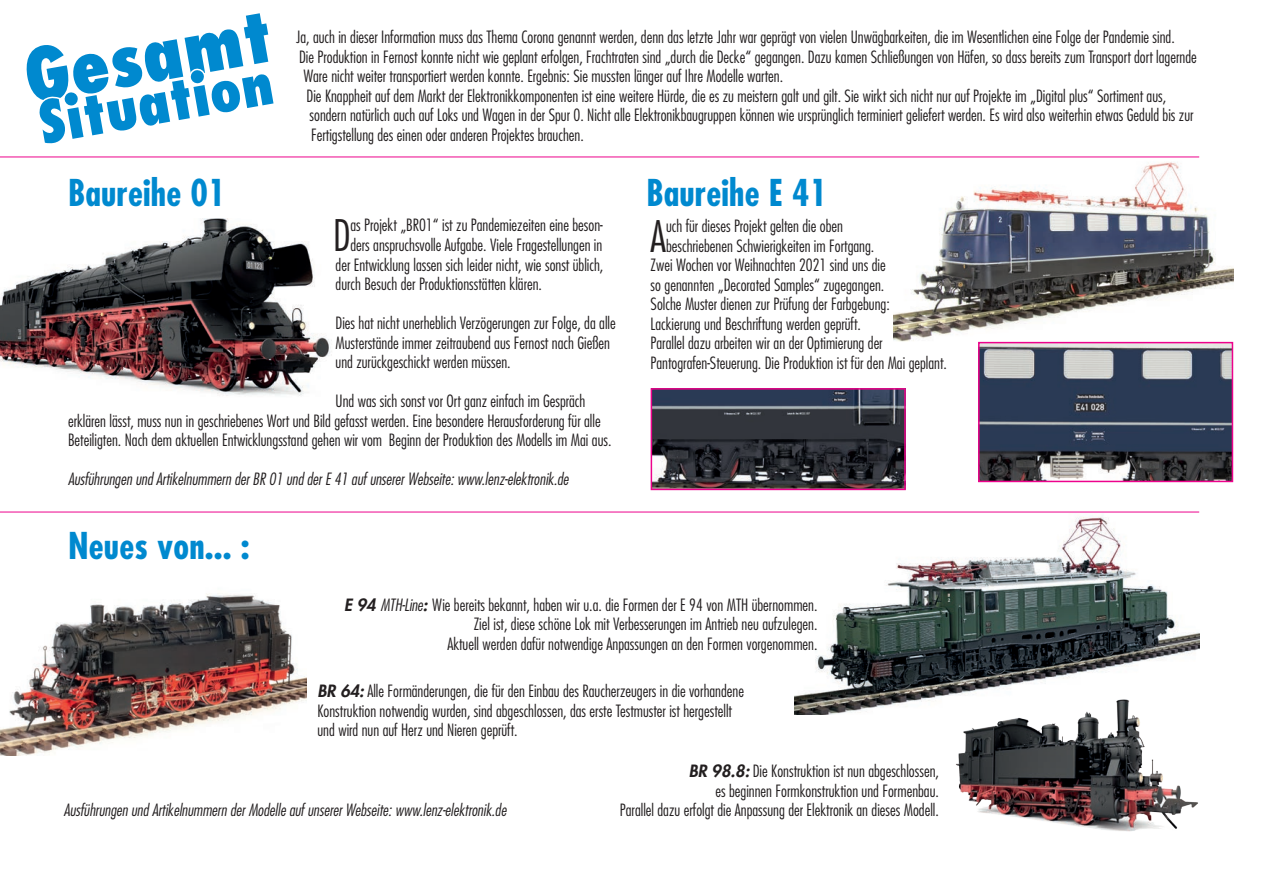
<style>
.page{position:relative;width:1263px;height:893px;background:#fff}
.page>*{position:absolute;margin:0;border:0;box-sizing:border-box;transform-origin:0 0}
.t1{font:800 condensed 72px "Futura";color:#0089cf}
.t2{font:800 condensed 57px "Futura";color:#0089cf}
.t3{font:300 condensed 42.3px "Futura";color:#231f20}
.t4{font:700 condensed 36px "Futura";letter-spacing:.005em;color:#0089cf}
.t5{font:300 condensed 16.5px/19.5px "Futura";color:#231f20}
.t6{font:italic 300 condensed 16.5px "Futura";color:#231f20}
.s1{font-weight:800;font-style:italic;font-stretch:normal}
.s2{font-style:italic}
</style>
<div class="page">
<img style="left:0;top:218px;width:332px;height:178px">
<img style="left:794px;top:515px;width:405px;height:199px">
<img style="left:0;top:593px;width:306px;height:163px">
<img style="left:893px;top:156px;width:340px;height:186px">
<hr style="left:0;top:157px;width:1199px;height:1px;background:#ed028c">
<hr style="left:0;top:512px;width:1199px;height:1px;background:#ed028c">
<img style="left:654px;top:391px;width:249px;height:96px">
<div style="left:651px;top:388px;width:255px;height:102px;border:2px solid #ed028c"></div>
<img style="left:981px;top:345px;width:249px;height:134px">
<div style="left:978px;top:342px;width:255px;height:140px;border:2px solid #ed028c"></div>
<img style="left:952px;top:699px;width:247px;height:133px">
<h1 class="t1" style="left:17px;top:33px;width:251px;rotate:-10deg">Gesamt</h1>
<h2 class="t2" style="left:33px;top:88px;width:239px;rotate:-10deg">Situation</h2>
<h3 class="t4" style="left:68px;top:171px;width:159px">Baureihe 01</h3>
<p class="t5" style="left:296px;top:27px;width:880px">Ja, auch in dieser Information muss das Thema Corona genannt werden, denn das letzte Jahr war geprägt von vielen Unwägbarkeiten, die im Wesentlichen eine Folge der Pandemie sind.</p>
<p class="t5" style="left:299px;top:47px;width:899px">Die Produktion in Fernost konnte nicht wie geplant erfolgen, Frachtraten sind „durch die Decke“ gegangen. Dazu kamen Schließungen von Häfen, so dass bereits zum Transport dort lagernde</p>
<p class="t5" style="left:304px;top:66px;width:481px">Ware nicht weiter transportiert werden konnte. Ergebnis: Sie mussten länger auf Ihre Modelle warten.</p>
<p class="t5" style="left:307px;top:86px;width:861px">Die Knappheit auf dem Markt der Elektronikkomponenten ist eine weitere Hürde, die es zu meistern galt und gilt. Sie wirkt sich nicht nur auf Projekte im „Digital plus“ Sortiment aus,</p>
<p class="t5" style="left:310px;top:105px;width:885px">sondern natürlich auch auf Loks und Wagen in der Spur 0. Nicht alle Elektronikbaugruppen können wie ursprünglich terminiert geliefert werden. Es wird also weiterhin etwas Geduld bis zur</p>
<p class="t5" style="left:311px;top:125px;width:274px">Fertigstellung des einen oder anderen Projektes brauchen.</p>
<h3 class="t4" style="left:646px;top:171px;width:183px">Baureihe E 41</h3>
<h3 class="t3" style="left:333px;top:210px;width:19px">D</h3>
<p class="t5" style="left:350px;top:216px;width:254px">as Projekt „BR01“ ist zu Pandemiezeiten eine beson-</p>
<p class="t5" style="left:350px;top:235px;width:253px">ders anspruchsvolle Aufgabe. Viele Fragestellungen in</p>
<p class="t5" style="left:336px;top:255px;width:269px">der Entwicklung lassen sich leider nicht, wie sonst üblich,</p>
<p class="t5" style="left:336px;top:274px;width:208px">durch Besuch der Produktionsstätten klären.</p>
<p class="t5" style="left:336px;top:313px;width:282px">Dies hat nicht unerheblich Verzögerungen zur Folge, da alle<br>Musterstände immer zeitraubend aus Fernost nach Gießen und zurückgeschickt werden müssen.</p>
<p class="t5" style="left:68px;top:391px;width:545px;text-indent:268px">Und was sich sonst vor Ort ganz einfach im Gespräch erklären lässt, muss nun in geschriebenes Wort und Bild gefasst werden. Eine besondere Herausforderung für alle<br>Beteiligten. Nach dem aktuellen Entwicklungsstand gehen wir vom Beginn der Produktion des Modells im Mai aus.</p>
<p class="t6" style="left:68px;top:469px;width:502px">Ausführungen und Artikelnummern der BR 01 und der E 41 auf unserer Webseite: www.lenz-elektronik.de</p>
<h3 class="t4" style="left:68px;top:523px;width:183px">Neues von... :</h3>
<h3 class="t3" style="left:651px;top:211px;width:17px">A</h3>
<p class="t5" style="left:666px;top:216px;width:178px">uch für dieses Projekt gelten die oben</p>
<p class="t5" style="left:666px;top:236px;width:210px">beschriebenen Schwierigkeiten im Fortgang.</p>
<p class="t5" style="left:651px;top:255px;width:237px">Zwei Wochen vor Weihnachten 2021 sind uns die</p>
<p class="t5" style="left:651px;top:275px;width:235px">so genannten „Decorated Samples“ zugegangen.</p>
<p class="t5" style="left:651px;top:294px;width:241px">Solche Muster dienen zur Prüfung der Farbgebung:</p>
<p class="t5" style="left:651px;top:314px;width:212px">Lackierung und Beschriftung werden geprüft.</p>
<p class="t5" style="left:651px;top:333px;width:234px">Parallel dazu arbeiten wir an der Optimierung der</p>
<p class="t5" style="left:651px;top:353px;width:298px">Pantografen-Steuerung. Die Produktion ist für den Mai geplant.</p>
<p class="t5" style="left:344px;top:595px;width:475px;text-align:right"><span class="s1">E 94</span> <span class="s2">MTH-Line</span><span class="s1">:</span> Wie bereits bekannt, haben wir u.a. die Formen der E 94 von MTH übernommen.<br>Ziel ist, diese schöne Lok mit Verbesserungen im Antrieb neu aufzulegen.<br>Aktuell werden dafür notwendige Anpassungen an den Formen vorgenommen.</p>
<p class="t5" style="left:317px;top:681px;width:428px"><span class="s1">BR 64:</span> Alle Formänderungen, die für den Einbau des Raucherzeugers in die vorhandene<br>Konstruktion notwendig wurden, sind abgeschlossen, das erste Testmuster ist hergestellt und wird nun auf Herz und Nieren geprüft.</p>
<p class="t6" style="left:64px;top:801px;width:444px">Ausführungen und Artikelnummern der Modelle auf unserer Webseite: www.lenz-elektronik.de</p>
<p class="t5" style="left:620px;top:762px;width:320px;text-align:right"><span class="s1">BR 98.8:</span> Die Konstruktion ist nun abgeschlossen,<br>es beginnen Formkonstruktion und Formenbau.<br>Parallel dazu erfolgt die Anpassung der Elektronik an dieses Modell.</p>
</div>
